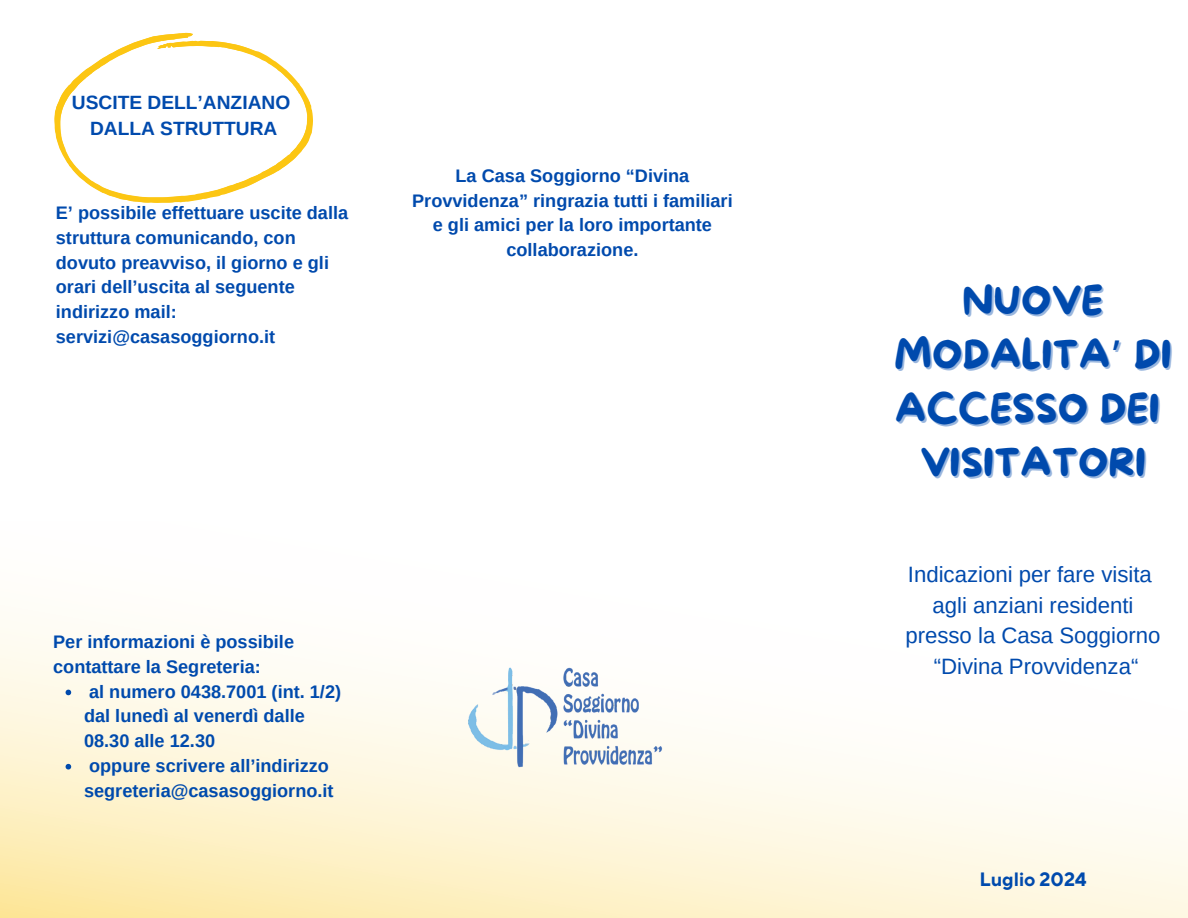
<style>
.page{position:relative;width:1188px;height:918px;background:#fff}
.page>*{position:absolute;margin:0;border:0;box-sizing:border-box;transform-origin:0 0}
.t1{font:39.15px/53.4px "More Sugar";color:#004aad;text-align:center}
.t2{font:22.2px/30.3px "Arimo";color:#004aad;text-align:center}
.t3{font:700 19.2px/25.8px "Arimo";color:#004aad;text-align:center}
.t4{font:700 19.2px "TT Norms Pro";color:#004aad}
.t5{font:700 18.15px/24.8px "Arimo";color:#004aad}
.s1{color:rgb(0 74 173/.4)}
.s2{font-family:"Noto Sans Gurmukhi"}
</style>
<div class="page">
<svg style="left:0;top:619px;width:1188px;height:299px"></svg>
<img style="left:469px;top:658px;width:208px;height:117px">
<svg style="left:54px;top:33px;width:258px;height:170px"></svg>
<svg style="left:66px;top:690px;width:5px;height:5px"></svg>
<svg style="left:66px;top:764px;width:5px;height:6px"></svg>
<h4 class="t3" style="left:72px;top:89px;width:220px">USCITE DELL’ANZIANO<br>DALLA STRUTTURA</h4>
<h4 class="t5" style="left:56px;top:200px;width:294px">E’ possibile effettuare uscite dalla struttura comunicando, con dovuto preavviso, il giorno e gli orari dell’uscita al seguente indirizzo mail: servizi@casasoggiorno.it</h4>
<h3 class="t5" style="left:412px;top:163px;width:322px;text-align:center">La Casa Soggiorno “Divina<br>Provvidenza” ringrazia tutti i familiari e gli amici per la loro importante collaborazione.</h3>
<p class="t5" style="left:53px;top:629px;width:242px">Per informazioni è possibile contattare la Segreteria:</p>
<p class="t5" style="left:84px;top:679px;width:259px">al numero 0438.7001 (int. 1/2) dal lunedì al venerdì dalle<br>08.30 alle 12.30</p>
<p class="t5" style="left:84px;top:753px;width:251px">oppure scrivere all’indirizzo segreteria@casasoggiorno.it</p>
<h1 class="t1" style="left:894px;top:278px;width:279px"><span class="s1">NUOVE<br></span>MODALITA<span class="s2">’</span> DI<br>ACCESSO DEI<br>VISITATORI</h1>
<p class="t2" style="left:905px;top:560px;width:257px">Indicazioni per fare visita agli anziani residenti presso la Casa Soggiorno “Divina Provvidenza“</p>
<h4 class="t4" style="left:980px;top:868px;width:108px">Luglio 2024</h4>
</div>
